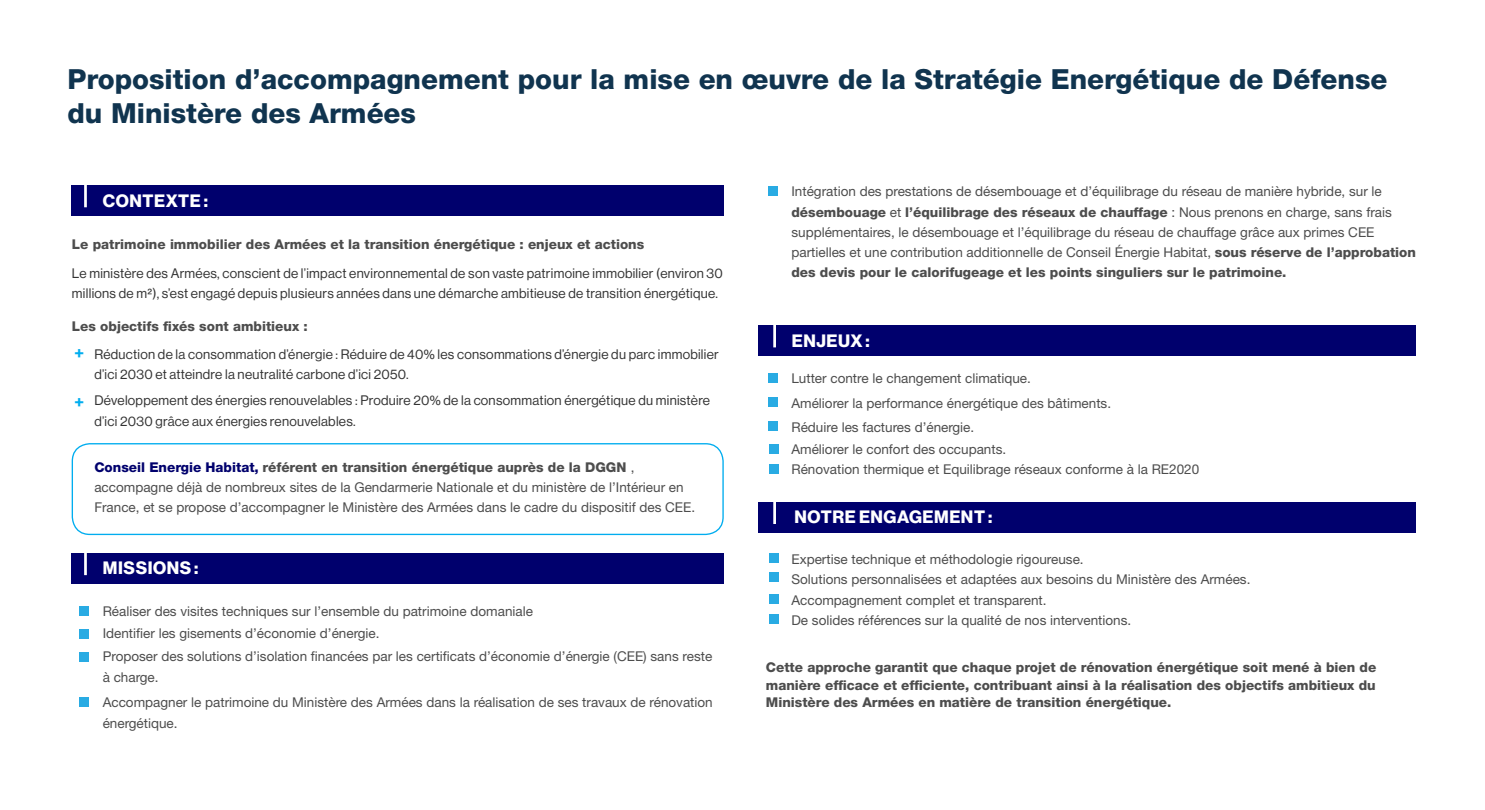
<style>
.page{position:relative;width:1485px;height:810px;background:#fff}
.page>*{position:absolute;margin:0;border:0;box-sizing:border-box;transform-origin:0 0}
.t1{font:800 27.75px/33.3px "Helvetica Neue LT Std";color:#10344f}
.t2{font:700 17.55px "Neue Haas Display";letter-spacing:.03em;color:#fff}
.t3{font:600 16.2px "Poppins";color:#01adef}
.t4{font:13.5px/20.2px "Helvetica Neue LT Std";color:#4d4d4d}
.t5{font:13.5px/20.2px "Neue Haas Display";letter-spacing:.02em;color:#333}
.t6{font:800 13.5px/17.5px "Helvetica Neue LT Std";color:#4d4d4d;text-align:justify}
.s1{color:#00006d}
.s2{font-weight:800;color:#00006d}
.s3{font-weight:800}
</style>
<div class="page">
<div style="left:71px;top:553px;width:653px;height:31px;background:#00006d"></div>
<div style="left:71px;top:186px;width:653px;height:30px;background:#00006d"></div>
<div style="left:759px;top:502px;width:657px;height:31px;background:#00006d"></div>
<div style="left:759px;top:326px;width:657px;height:30px;background:#00006d"></div>
<div style="left:72px;top:443px;width:652px;height:92px;border:1px solid #01adef;border-radius:18px"></div>
<hr style="left:84px;top:553px;width:3px;height:22px;background:#fff">
<hr style="left:84px;top:185px;width:3px;height:22px;background:#fff">
<hr style="left:773px;top:325px;width:3px;height:22px;background:#fff">
<hr style="left:773px;top:501px;width:3px;height:23px;background:#fff">
<div style="left:80px;top:606px;width:9px;height:9px;background:#29abe3"></div>
<div style="left:769px;top:187px;width:9px;height:9px;background:#29abe3"></div>
<div style="left:769px;top:374px;width:9px;height:9px;background:#29abe3"></div>
<div style="left:769px;top:397px;width:9px;height:9px;background:#29abe3"></div>
<div style="left:769px;top:422px;width:9px;height:9px;background:#29abe3"></div>
<div style="left:769px;top:444px;width:10px;height:9px;background:#29abe3"></div>
<div style="left:769px;top:464px;width:10px;height:10px;background:#29abe3"></div>
<div style="left:769px;top:554px;width:10px;height:9px;background:#29abe3"></div>
<div style="left:769px;top:572px;width:10px;height:10px;background:#29abe3"></div>
<div style="left:769px;top:595px;width:10px;height:9px;background:#29abe3"></div>
<div style="left:769px;top:614px;width:10px;height:10px;background:#29abe3"></div>
<div style="left:80px;top:629px;width:9px;height:10px;background:#29abe3"></div>
<div style="left:80px;top:652px;width:9px;height:10px;background:#29abe3"></div>
<div style="left:80px;top:697px;width:9px;height:10px;background:#29abe3"></div>
<h1 class="t1" style="left:68px;top:63px;width:1321px">Proposition d’accompagnement pour la mise en œuvre de la Stratégie Energétique de Défense du Ministère des Armées</h1>
<p class="t2" style="left:103px;top:190px;width:114px">CONTEXTE : <span class="s1">:</span></p>
<p class="t6" style="left:72px;top:236px;width:574px">Le patrimoine immobilier des Armées et la transition énergétique : enjeux et actions</p>
<p class="t5" style="left:72px;top:263px;width:652px">Le ministère des Armées, conscient de l’impact environnemental de son vaste patrimoine immobilier (environ 30 millions de m²), s’est engagé depuis plusieurs années dans une démarche ambitieuse de transition énergétique.</p>
<p class="t6" style="left:72px;top:317px;width:237px">Les objectifs fixés sont ambitieux :</p>
<p class="t3" style="left:74px;top:344px;width:12px">+</p>
<p class="t3" style="left:74px;top:393px;width:12px">+</p>
<p class="t5" style="left:94px;top:344px;width:626px">Réduction de la consommation d’énergie : Réduire de 40% les consommations d’énergie du parc immobilier d’ici 2030 et atteindre la neutralité carbone d’ici 2050.</p>
<p class="t5" style="left:94px;top:391px;width:617px">Développement des énergies renouvelables : Produire 20% de la consommation énergétique du ministère d’ici 2030 grâce aux énergies renouvelables.</p>
<p class="t4" style="left:94px;top:457px;width:602px"><span class="s2">Conseil Energie Habitat,</span> <span class="s3">référent en transition énergétique auprès de la DGGN</span> , accompagne déjà de nombreux sites de la Gendarmerie Nationale et du ministère de l’Intérieur en<br>France, et se propose d’accompagner le Ministère des Armées dans le cadre du dispositif des CEE.</p>
<p class="t2" style="left:103px;top:558px;width:104px">MISSIONS : <span class="s1">:</span></p>
<p class="t4" style="left:103px;top:599px;width:611px;line-height:23px">Réaliser des visites techniques sur l’ensemble du patrimoine domaniale<br>Identifier les gisements d’économie d’énergie.<br>Proposer des solutions d’isolation financées par les certificats d’économie d’énergie (CEE) sans reste</p>
<p class="t4" style="left:103px;top:664px;width:612px;line-height:25.7px">à charge.<br>Accompagner le patrimoine du Ministère des Armées dans la réalisation de ses travaux de rénovation</p>
<p class="t4" style="left:103px;top:712px;width:76px">énergétique.</p>
<p class="t4" style="left:791px;top:181px;width:626px">Intégration des prestations de désembouage et d’équilibrage du réseau de manière hybride, sur le <span class="s3">désembouage</span> et <span class="s3">l’équilibrage des réseaux de chauffage</span> : Nous prenons en charge, sans frais supplémentaires, le désembouage et l’équilibrage du réseau de chauffage grâce aux primes CEE partielles et une contribution additionnelle de Conseil Énergie Habitat, <span class="s3">sous réserve de l’approbation des devis pour le calorifugeage et les points singuliers sur le patrimoine.</span></p>
<p class="t2" style="left:792px;top:330px;width:80px">ENJEUX :</p>
<p class="t4" style="left:791px;top:366px;width:321px;line-height:24.3px">Lutter contre le changement climatique.<br>Améliorer la performance énergétique des bâtiments.<br>Réduire les factures d’énergie.</p>
<p class="t4" style="left:791px;top:438px;width:409px">Améliorer le confort des occupants.<br>Rénovation thermique et Equilibrage réseaux conforme à la RE2020</p>
<p class="t2" style="left:795px;top:506px;width:199px">NOTRE ENGAGEMENT :</p>
<p class="t4" style="left:791px;top:549px;width:461px">Expertise technique et méthodologie rigoureuse.<br>Solutions personnalisées et adaptées aux besoins du Ministère des Armées.<br>Accompagnement complet et transparent.<br>De solides références sur la qualité de nos interventions.</p>
<p class="t6" style="left:766px;top:659px;width:612px">Cette approche garantit que chaque projet de rénovation énergétique soit mené à bien de manière efficace et efficiente, contribuant ainsi à la réalisation des objectifs ambitieux du Ministère des Armées en matière de transition énergétique.</p>
</div>
